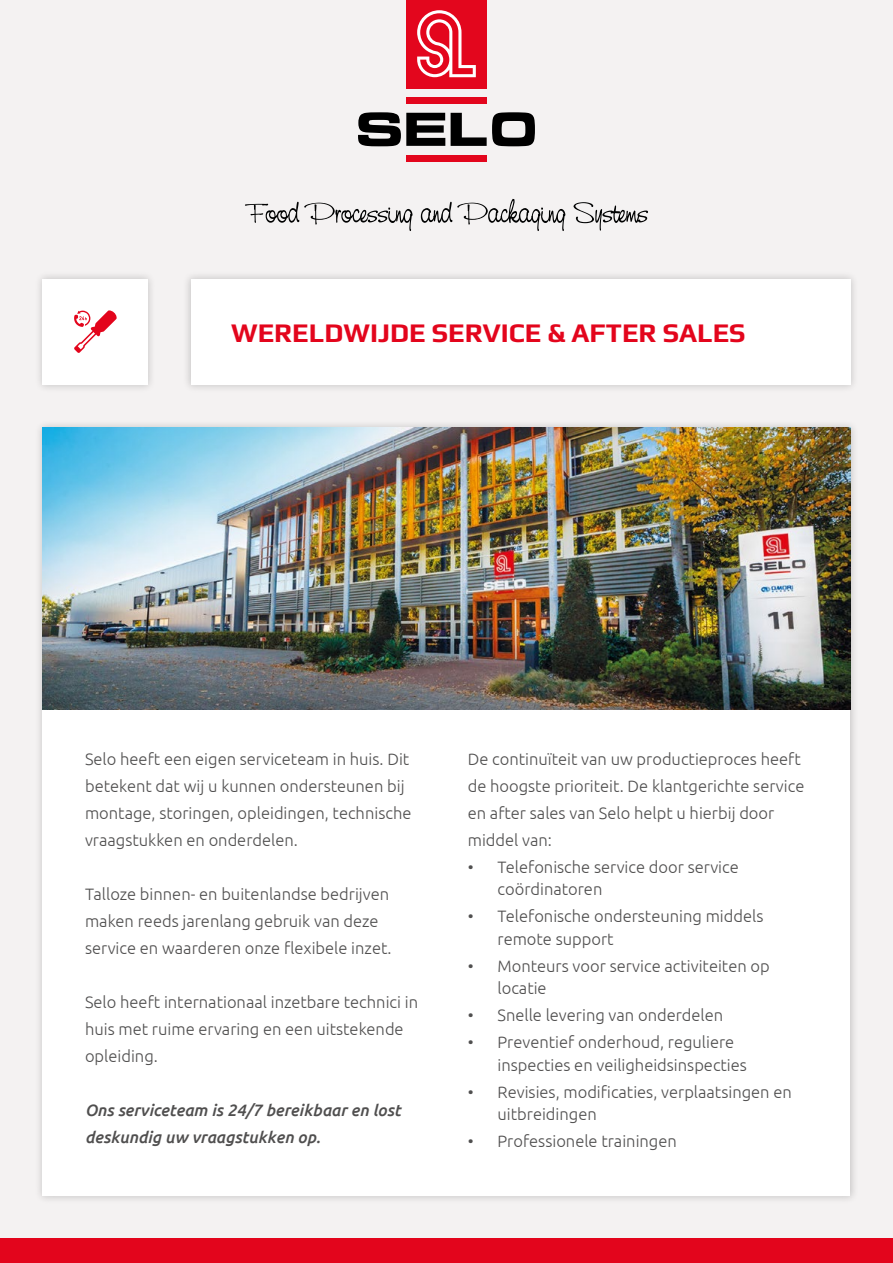
<style>
.page{position:relative;width:893px;height:1263px;background:#f4f2f2}
.page>*{position:absolute;margin:0;border:0;box-sizing:border-box;transform-origin:0 0}
.t1{font:700 27px "Play";color:#e3051c}
.t2{font:300 16.5px/27px "Ubuntu";color:#504f4f}
.t3{font:italic 500 16.5px/27px "Ubuntu";color:#504f4f}
</style>
<div class="page">
<div style="left:34px;top:271px;width:122px;height:122px;background:#000;opacity:.2"></div>
<div style="left:43px;top:279px;width:105px;height:106px;background:#fff"></div>
<div style="left:406px;top:0;width:81px;height:88px;background:#e3061d"></div>
<svg style="left:358px;top:112px;width:87px;height:34px"></svg>
<div style="left:406px;top:97px;width:81px;height:6px;background:#e3061d"></div>
<svg style="left:417px;top:10px;width:59px;height:67px"></svg>
<div style="left:406px;top:156px;width:81px;height:6px;background:#e3061d"></div>
<svg style="left:451px;top:112px;width:84px;height:34px"></svg>
<div style="left:182px;top:271px;width:676px;height:122px;background:#000;opacity:.2"></div>
<div style="left:191px;top:279px;width:659px;height:106px;background:#fff"></div>
<div style="left:34px;top:419px;width:825px;height:785px;background:#000;opacity:.2"></div>
<div style="left:43px;top:427px;width:807px;height:769px;background:#fff"></div>
<svg style="left:74px;top:310px;width:43px;height:43px"></svg>
<img style="left:43px;top:427px;width:807px;height:282px">
<svg style="left:245px;top:202px;width:168px;height:29px"></svg>
<svg style="left:421px;top:199px;width:144px;height:32px"></svg>
<svg style="left:573px;top:202px;width:75px;height:29px"></svg>
<div style="left:0;top:1238px;width:893px;height:25px;background:#e3051c"></div>
<h1 class="t1" style="left:231px;top:317px;width:516px">WERELDWIJDE SERVICE &amp; AFTER SALES</h1>
<p class="t2" style="left:85px;top:745px;width:328px">Selo heeft een eigen serviceteam in huis. Dit betekent dat wij u kunnen ondersteunen bij montage, storingen, opleidingen, technische vraagstukken en onderdelen.</p>
<p class="t2" style="left:85px;top:880px;width:308px">Talloze binnen- en buitenlandse bedrijven maken reeds jarenlang gebruik van deze service en waarderen onze flexibele inzet.</p>
<p class="t2" style="left:85px;top:988px;width:335px">Selo heeft internationaal inzetbare technici in huis met ruime ervaring en een uitstekende opleiding.</p>
<p class="t3" style="left:85px;top:1096px;width:317px">Ons serviceteam is 24/7 bereikbaar en lost deskundig uw vraagstukken op.</p>
<p class="t2" style="left:468px;top:745px;width:338px">De continuïteit van uw productieproces heeft de hoogste prioriteit. De klantgerichte service en after sales van Selo helpt u hierbij door middel van:</p>
<p class="t2" style="left:497px;top:855px;width:243px;line-height:22.5px;text-indent:-30px">• Telefonische service door service coördinatoren</p>
<p class="t2" style="left:497px;top:905px;width:267px;line-height:22.5px;text-indent:-30px">• Telefonische ondersteuning middels remote support</p>
<p class="t2" style="left:497px;top:954px;width:274px;line-height:22.5px;text-indent:-30px">• Monteurs voor service activiteiten op locatie</p>
<p class="t2" style="left:468px;top:1001px;width:257px">• Snelle levering van onderdelen</p>
<p class="t2" style="left:497px;top:1031px;width:251px;line-height:22.5px;text-indent:-30px">• Preventief onderhoud, reguliere inspecties en veiligheidsinspecties</p>
<p class="t2" style="left:497px;top:1080px;width:296px;line-height:22.5px;text-indent:-30px">• Revisies, modificaties, verplaatsingen en uitbreidingen</p>
<p class="t2" style="left:468px;top:1127px;width:211px">• Professionele trainingen</p>
</div>
